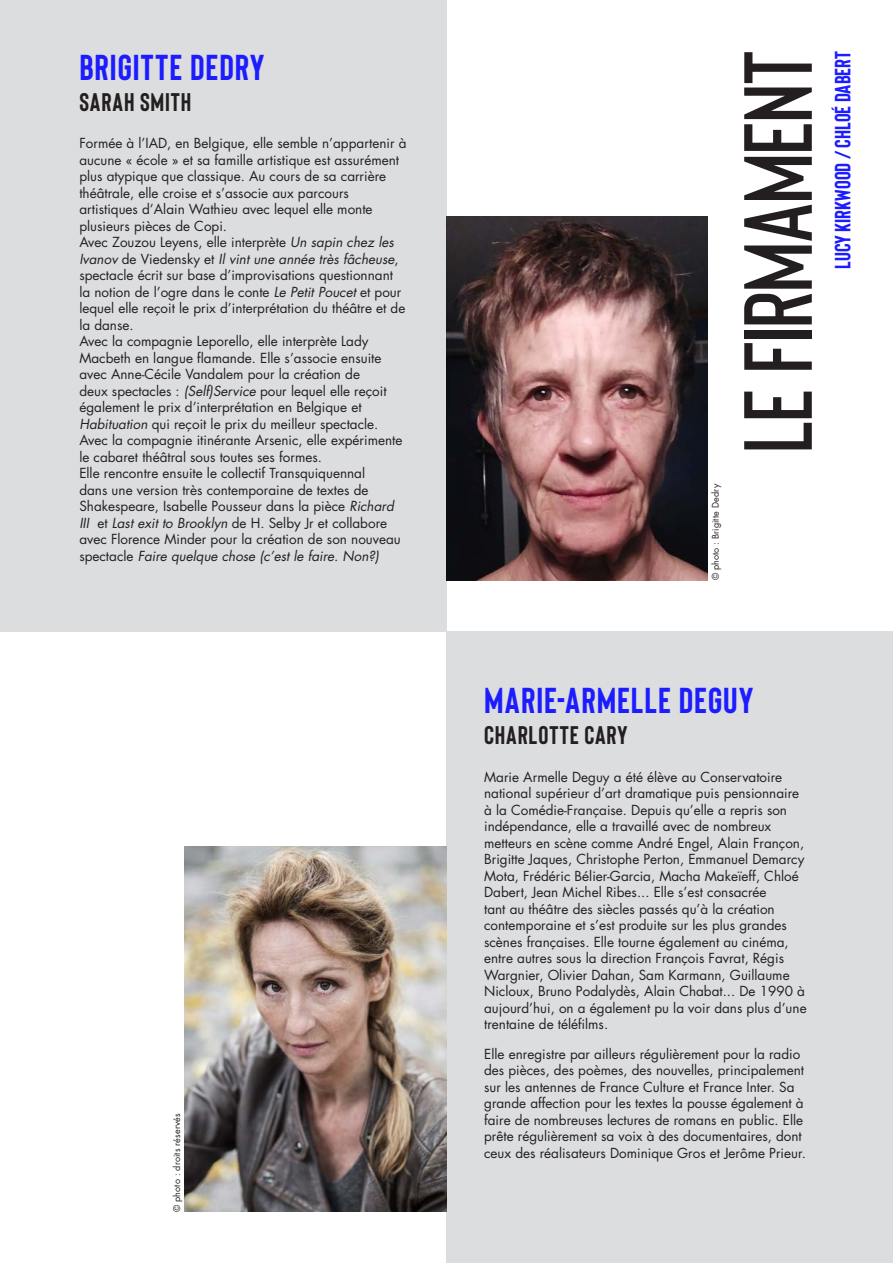
<style>
.page{position:relative;width:893px;height:1263px;background:#fff}
.page>*{position:absolute;margin:0;border:0;box-sizing:border-box;transform-origin:0 0}
.t1{font:600 96.6px "Bison";letter-spacing:-.01em;color:#231f20}
.t2{font:700 36px "Bison";letter-spacing:.025em;color:#1c1cff}
.t3{font:700 25.5px "Bison";letter-spacing:.035em;color:#231f20}
.t4{font:700 22.05px "Bison";color:#1c1cff}
.t5{font:13.5px/16.5px "Futura Std";color:#231f20}
.t6{font:9px "Futura Std";letter-spacing:.015em;color:#231f20}
.s1{font-style:italic}
</style>
<div class="page">
<div style="left:0;top:0;width:446px;height:631px;background:#dcdddf"></div>
<div style="left:446px;top:631px;width:447px;height:632px;background:#dcdddf"></div>
<img style="left:446px;top:217px;width:261px;height:363px">
<img style="left:184px;top:846px;width:262px;height:366px">
<h2 class="t2" style="left:79px;top:44px;width:186px">BRIGITTE DEDRY</h2>
<h3 class="t3" style="left:79px;top:85px;width:113px">SARAH SMITH</h3>
<p class="t5" style="left:79px;top:135px;width:329px">Formée à l’IAD, en Belgique, elle semble n’appartenir à aucune « école » et sa famille artistique est assurément plus atypique que classique. Au cours de sa carrière théâtrale, elle croise et s’associe aux parcours artistiques d’Alain Wathieu avec lequel elle monte plusieurs pièces de Copi.<br>Avec Zouzou Leyens, elle interprète <span class="s1">Un sapin chez les Ivanov</span> de Viedensky et <span class="s1">Il vint une année très fâcheuse</span>, spectacle écrit sur base d’improvisations questionnant la notion de l’ogre dans le conte <span class="s1">Le Petit Poucet</span> et pour lequel elle reçoit le prix d’interprétation du théâtre et de la danse.<br>Avec la compagnie Leporello, elle interprète Lady Macbeth en langue flamande. Elle s’associe ensuite avec Anne-Cécile Vandalem pour la création de<br>deux spectacles : <span class="s1">(Self)Service</span> pour lequel elle reçoit également le prix d’interprétation en Belgique et <span class="s1">Habituation</span> qui reçoit le prix du meilleur spectacle.<br>Avec la compagnie itinérante Arsenic, elle expérimente le cabaret théâtral sous toutes ses formes.<br>Elle rencontre ensuite le collectif Transquiquennal<br>dans une version très contemporaine de textes de Shakespeare, Isabelle Pousseur dans la pièce <span class="s1">Richard III</span> et <span class="s1">Last exit to Brooklyn</span> de H. Selby Jr et collabore avec Florence Minder pour la création de son nouveau spectacle <span class="s1">Faire quelque chose (c’est le faire. Non?)</span></p>
<p class="t6" style="left:171px;top:1212px;width:100px;rotate:-90deg">© photo : droits réservés</p>
<p class="t6" style="left:710px;top:580px;width:98px;rotate:-90deg">© photo : Brigitte Dedry</p>
<h1 class="t1" style="left:715px;top:453px;width:404px;rotate:-90deg">LE FIRMAMENT</h1>
<h3 class="t4" style="left:828px;top:269px;width:219px;rotate:-90deg">LUCY KIRKWOOD / CHLOÉ DABERT</h3>
<h2 class="t2" style="left:484px;top:677px;width:271px">MARIE-ARMELLE DEGUY</h2>
<h3 class="t3" style="left:484px;top:718px;width:145px">CHARLOTTE CARY</h3>
<p class="t5" style="left:484px;top:769px;width:324px">Marie Armelle Deguy a été élève au Conservatoire national supérieur d’art dramatique puis pensionnaire à la Comédie-Française. Depuis qu’elle a repris son indépendance, elle a travaillé avec de nombreux metteurs en scène comme André Engel, Alain Françon, Brigitte Jaques, Christophe Perton, Emmanuel Demarcy Mota, Frédéric Bélier-Garcia, Macha Makeïeff, Chloé Dabert, Jean Michel Ribes... Elle s’est consacrée<br>tant au théâtre des siècles passés qu’à la création contemporaine et s’est produite sur les plus grandes scènes françaises. Elle tourne également au cinéma, entre autres sous la direction François Favrat, Régis Wargnier, Olivier Dahan, Sam Karmann, Guillaume Nicloux, Bruno Podalydès, Alain Chabat... De 1990 à aujourd’hui, on a également pu la voir dans plus d’une trentaine de téléfilms.</p>
<p class="t5" style="left:484px;top:1045px;width:323px">Elle enregistre par ailleurs régulièrement pour la radio des pièces, des poèmes, des nouvelles, principalement sur les antennes de France Culture et France Inter. Sa grande affection pour les textes la pousse également à faire de nombreuses lectures de romans en public. Elle prête régulièrement sa voix à des documentaires, dont ceux des réalisateurs Dominique Gros et Jerôme Prieur.</p>
</div>
